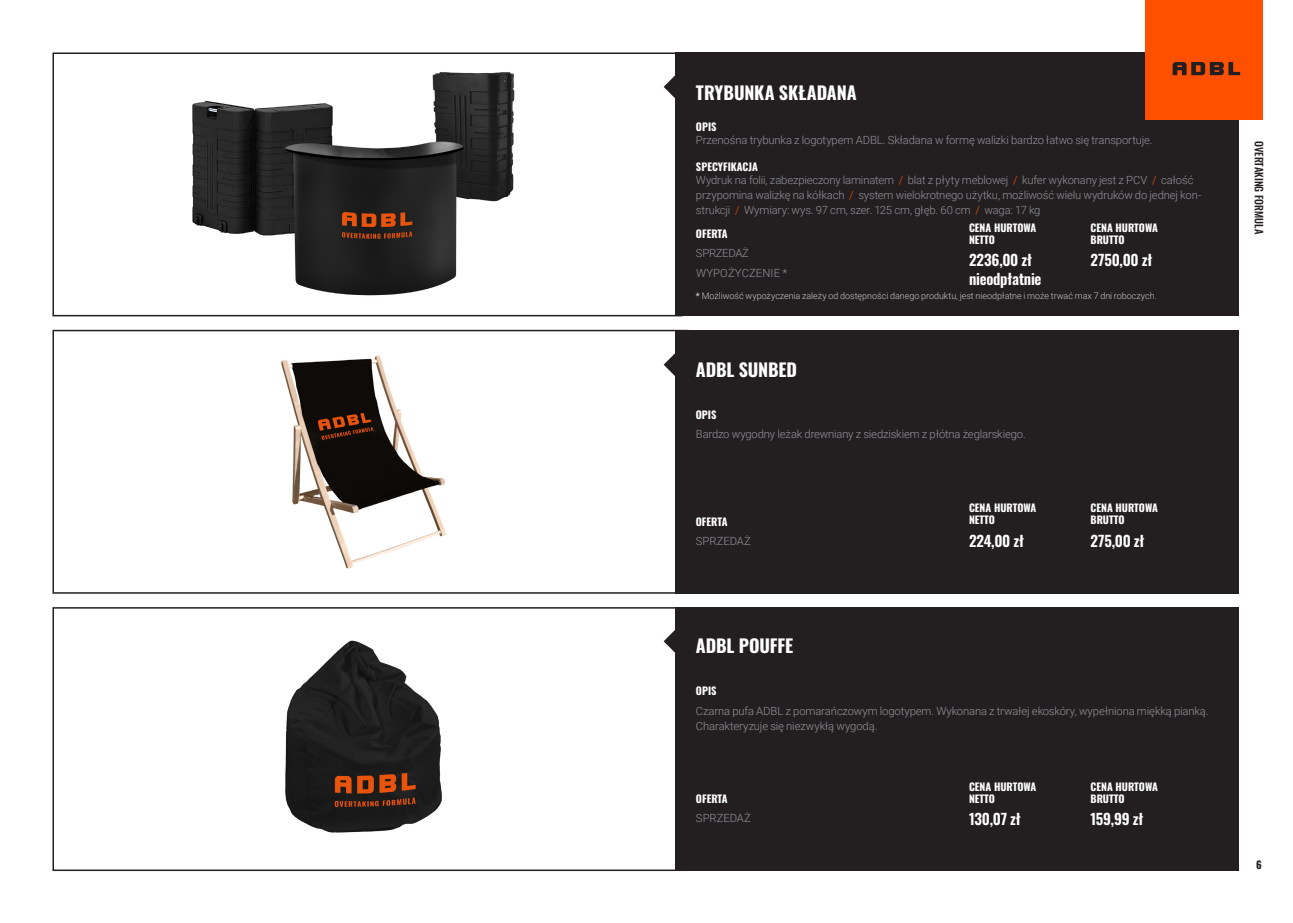
<style>
.page{position:relative;width:1293px;height:923px;background:#fff}
.page>*{position:absolute;margin:0;border:0;box-sizing:border-box;transform-origin:0 0}
.t1{font:700 18px "Oswald";letter-spacing:-.005em;color:#fff}
.t2{font:600 15px/19.5px "Oswald";letter-spacing:-.01em;color:#fff}
.t3{font:300 11.25px/15px "Roboto";letter-spacing:-.01em;color:#939598}
.t4{font:300 11.25px/19.5px "Roboto";letter-spacing:.01em;color:#939598}
.t5{font:700 10.5px/12px "Oswald";color:#fff}
.t6{font:500 10.5px "Oswald";color:#231f20}
.t7{font:700 10.5px "Oswald";color:#231f20}
.t8{font:300 9px "Roboto";letter-spacing:-.005em;color:#c7c8ca}
.s1{color:#ff5000}
.s2{font-weight:500}
</style>
<div class="page">
<img style="left:162px;top:52px;width:384px;height:244px">
<div style="left:52px;top:53px;width:630px;height:263px;border:2px solid #231f20"></div>
<img style="left:281px;top:355px;width:165px;height:214px">
<div style="left:52px;top:330px;width:636px;height:264px;border:2px solid #231f20"></div>
<img style="left:285px;top:640px;width:157px;height:193px">
<div style="left:52px;top:607px;width:636px;height:264px;border:2px solid #231f20"></div>
<div style="left:676px;top:607px;width:563px;height:264px;background:#231f20"></div>
<div style="left:676px;top:53px;width:563px;height:263px;background:#231f20"></div>
<div style="left:676px;top:330px;width:563px;height:264px;background:#231f20"></div>
<div style="left:1145px;top:0;width:118px;height:120px;background:#ff5000"></div>
<svg style="left:664px;top:609px;width:12px;height:65px"></svg>
<svg style="left:664px;top:332px;width:12px;height:65px"></svg>
<svg style="left:664px;top:55px;width:12px;height:64px"></svg>
<svg style="left:1172px;top:62px;width:68px;height:13px"></svg>
<h1 class="t1" style="left:696px;top:83px;width:162px">TRYBUNKA SKŁADANA</h1>
<p class="t5" style="left:696px;top:121px;width:22px">OPIS</p>
<p class="t5" style="left:696px;top:161px;width:63px">SPECYFIKACJA</p>
<p class="t3" style="left:696px;top:132px;width:458px">Przenośna trybunka z logotypem ADBL. Składana w formę walizki bardzo łatwo się transportuje.</p>
<p class="t3" style="left:696px;top:172px;width:507px">Wydruk na folii, zabezpieczony laminatem <span class="s1">/</span> blat z płyty meblowej <span class="s1">/</span> kufer wykonany jest z PCV <span class="s1">/</span> całość przypomina walizkę na kółkach <span class="s1">/</span> system wielokrotnego użytku, możliwość wielu wydruków do jednej kon&shy;strukcji <span class="s1">/</span> Wymiary: wys. 97 cm, szer. 125 cm, głęb. 60 cm <span class="s1">/</span> waga: 17 kg</p>
<p class="t5" style="left:696px;top:228px;width:33px">OFERTA</p>
<p class="t4" style="left:696px;top:243px;width:93px">SPRZEDAŻ<br>WYPOŻYCZENIE *</p>
<p class="t5" style="left:969px;top:223px;width:69px">CENA HURTOWA<br>NETTO</p>
<p class="t5" style="left:1090px;top:223px;width:69px">CENA HURTOWA<br>BRUTTO</p>
<h2 class="t2" style="left:969px;top:251px;width:74px">2236,00 zł nieodpłatnie</h2>
<h2 class="t2" style="left:1090px;top:251px;width:63px">2750,00 zł</h2>
<p class="t8" style="left:696px;top:290px;width:462px"><span class="s2">*</span> Możliwość wypożyczenia zależy od dostępności danego produktu, jest nieodpłatne i może trwać max 7 dni roboczych.</p>
<h1 class="t1" style="left:696px;top:360px;width:103px">ADBL SUNBED</h1>
<p class="t5" style="left:696px;top:409px;width:22px">OPIS</p>
<p class="t3" style="left:696px;top:426px;width:331px">Bardzo wygodny leżak drewniany z siedziskiem z płótna żeglarskiego.</p>
<p class="t5" style="left:696px;top:516px;width:33px">OFERTA</p>
<p class="t3" style="left:696px;top:533px;width:57px">SPRZEDAŻ</p>
<h1 class="t1" style="left:696px;top:637px;width:99px">ADBL POUFFE</h1>
<p class="t5" style="left:696px;top:686px;width:22px">OPIS</p>
<p class="t5" style="left:969px;top:502px;width:69px">CENA HURTOWA<br>NETTO</p>
<p class="t5" style="left:1090px;top:502px;width:69px">CENA HURTOWA<br>BRUTTO</p>
<h2 class="t2" style="left:969px;top:532px;width:56px">224,00 zł</h2>
<h2 class="t2" style="left:1090px;top:532px;width:55px">275,00 zł</h2>
<p class="t3" style="left:696px;top:703px;width:514px">Czarna pufa ADBL z pomarańczowym logotypem. Wykonana z trwałej ekoskóry, wypełniona miękką pianką.<br>Charakteryzuje się niezwykłą wygodą.</p>
<p class="t5" style="left:696px;top:793px;width:33px">OFERTA</p>
<p class="t3" style="left:696px;top:810px;width:57px">SPRZEDAŻ</p>
<p class="t5" style="left:969px;top:782px;width:69px">CENA HURTOWA<br>NETTO</p>
<p class="t5" style="left:1090px;top:782px;width:69px">CENA HURTOWA<br>BRUTTO</p>
<h2 class="t2" style="left:969px;top:810px;width:53px">130,07 zł</h2>
<h2 class="t2" style="left:1090px;top:810px;width:54px">159,99 zł</h2>
<p class="t6" style="left:1265px;top:141px;width:95px;rotate:90deg">OVERTAKING FORMULA</p>
<p class="t7" style="left:1256px;top:859px;width:7px">6</p>
</div>
